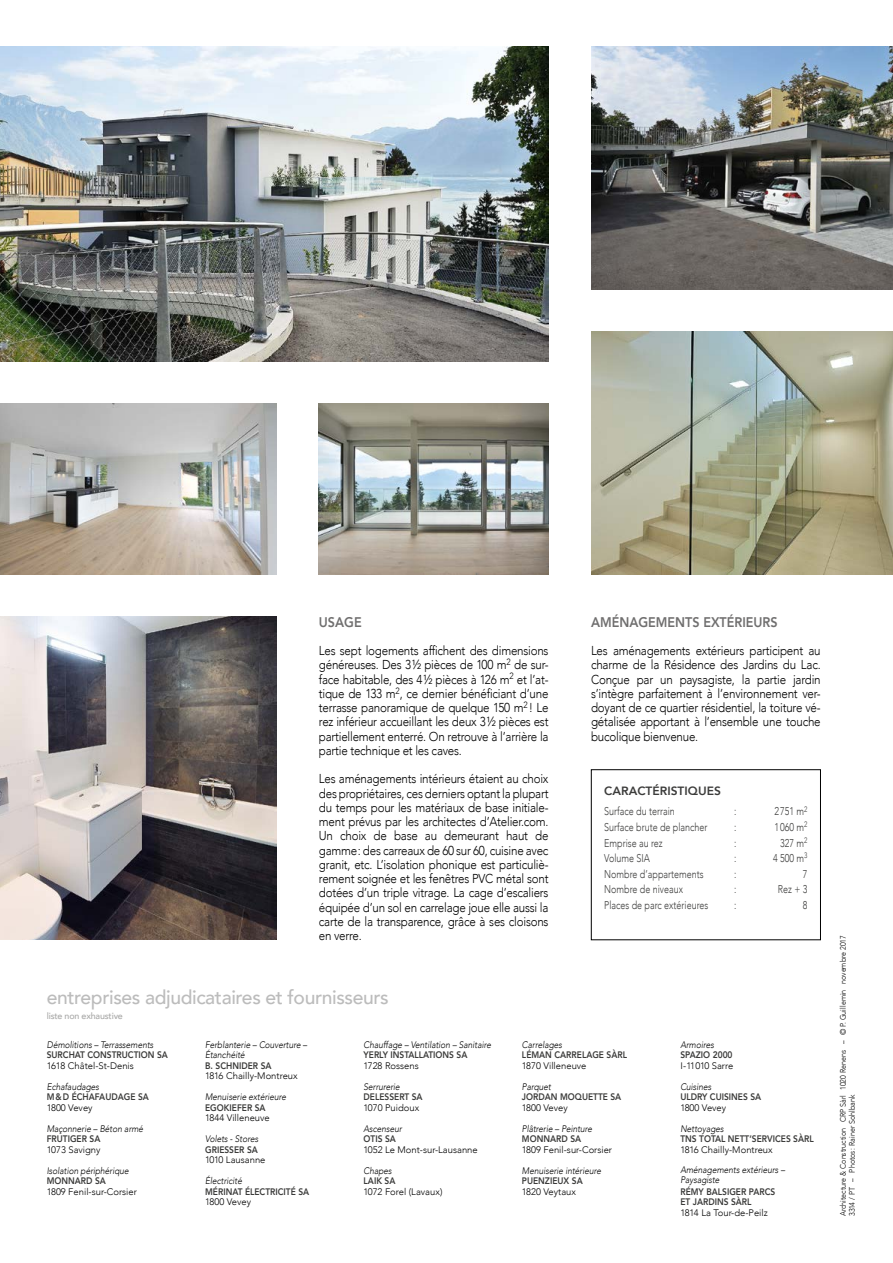
<style>
.page{position:relative;width:893px;height:1263px;background:#fff}
.page>*{position:absolute;margin:0;border:0;box-sizing:border-box;transform-origin:0 0}
.t1{font:500 19.5px "Avenir";letter-spacing:-.02em;color:#bcbcbc}
.t2{font:800 13.95px "Avenir";color:#706f6f;scale:.9 1}
.t3{font:300 12.9px/14.2px "Avenir";letter-spacing:-.02em;color:#000;text-align:justify;scale:.9 1}
.t4{font:800 12px "Avenir";color:#3c3c3b}
.t5{font:300 11.25px "Avenir";color:#3c3c3b;scale:.8 1}
.t6{font:italic 300 9.45px/10.5px "Avenir";color:#000;scale:.89 1}
.t7{font:300 9.45px "Avenir";color:#000}
.t8{font:800 9.45px/10.5px "Avenir";color:#3c3c3b;scale:.89 1}
.t9{font:500 9px "Avenir";letter-spacing:-.02em;color:#a8a8a7}
.t10{font:300 7.95px/9px "Avenir";color:#000;scale:.9 1}
</style>
<div class="page">
<img style="left:0;top:617px;width:276px;height:323px">
<img style="left:0;top:47px;width:549px;height:314px">
<img style="left:0;top:404px;width:276px;height:170px">
<img style="left:319px;top:404px;width:230px;height:170px">
<img style="left:591px;top:47px;width:302px;height:242px">
<img style="left:591px;top:332px;width:302px;height:242px">
<div style="left:591px;top:769px;width:230px;height:171px;border:1px solid #000"></div>
<p class="t2" style="left:319px;top:611px;width:49px">USAGE</p>
<p class="t3" style="left:319px;top:644px;width:257px">Les sept logements affichent des dimensions généreuses. Des 3½ pièces de 100 m<sup>2</sup> de sur&shy;face habitable, des 4½ pièces à 126 m<sup>2</sup> et l’at&shy;tique de 133 m<sup>2</sup>, ce dernier bénéficiant d’une terrasse panoramique de quelque 150 m<sup>2</sup>! Le rez inférieur accueillant les deux 3½ pièces est partiellement enterré. On retrouve à l’arrière la partie technique et les caves.</p>
<p class="t3" style="left:319px;top:772px;width:257px">Les aménagements intérieurs étaient au choix des propriétaires, ces derniers optant la plupart du temps pour les matériaux de base initiale&shy;ment prévus par les architectes d’Atelier.com.<br>Un choix de base au demeurant haut de gamme: des carreaux de 60 sur 60, cuisine avec granit, etc. L’isolation phonique est particuliè&shy;rement soignée et les fenêtres PVC métal sont dotées d’un triple vitrage. La cage d’escaliers équipée d’un sol en carrelage joue elle aussi la carte de la transparence, grâce à ses cloisons en verre.</p>
<p class="t2" style="left:591px;top:611px;width:209px">AMÉNAGEMENTS EXTÉRIEURS</p>
<p class="t3" style="left:591px;top:644px;width:257px">Les aménagements extérieurs participent au charme de la Résidence des Jardins du Lac.<br>Conçue par un paysagiste, la partie jardin s’intègre parfaitement à l’environnement ver&shy;doyant de ce quartier résidentiel, la toiture vé&shy;gétalisée apportant à l’ensemble une touche bucolique bienvenue.</p>
<p class="t4" style="left:604px;top:782px;width:118px">CARACTÉRISTIQUES</p>
<p class="t5" style="left:604px;top:805px;width:90px">Surface du terrain</p>
<p class="t5" style="left:734px;top:805px;width:4px">:</p>
<p class="t5" style="left:774px;top:805px;width:43px">2751 m<sup>2</sup></p>
<p class="t5" style="left:604px;top:820px;width:131px">Surface brute de plancher</p>
<p class="t5" style="left:734px;top:820px;width:4px">:</p>
<p class="t5" style="left:774px;top:820px;width:43px">1060 m<sup>2</sup></p>
<p class="t5" style="left:604px;top:836px;width:75px">Emprise au rez</p>
<p class="t5" style="left:734px;top:836px;width:4px">:</p>
<p class="t5" style="left:780px;top:836px;width:36px">327 m<sup>2</sup></p>
<p class="t5" style="left:604px;top:852px;width:59px">Volume SIA</p>
<p class="t5" style="left:734px;top:852px;width:4px">:</p>
<p class="t5" style="left:773px;top:852px;width:44px">4 500 m<sup>3</sup></p>
<p class="t5" style="left:604px;top:867px;width:126px">Nombre d’appartements</p>
<p class="t5" style="left:734px;top:867px;width:4px">:</p>
<p class="t5" style="left:803px;top:867px;width:7px">7</p>
<p class="t5" style="left:604px;top:883px;width:100px">Nombre de niveaux</p>
<p class="t5" style="left:734px;top:883px;width:4px">:</p>
<p class="t5" style="left:778px;top:883px;width:38px">Rez + 3</p>
<p class="t5" style="left:604px;top:898px;width:132px">Places de parc extérieures</p>
<p class="t5" style="left:734px;top:898px;width:4px">:</p>
<p class="t5" style="left:803px;top:898px;width:7px">8</p>
<h1 class="t1" style="left:47px;top:980px;width:344px">entreprises adjudicataires et fournisseurs</h1>
<p class="t9" style="left:47px;top:1007px;width:78px">liste non exhaustive</p>
<p class="t6" style="left:364px;top:1039px;width:145px">Chauffage – Ventilation – Sanitaire</p>
<p class="t8" style="left:364px;top:1050px;width:118px">YERLY INSTALLATIONS SA</p>
<p class="t7" style="left:364px;top:1060px;width:57px">1728 Rossens</p>
<p class="t6" style="left:364px;top:1081px;width:42px">Serrurerie</p>
<p class="t8" style="left:364px;top:1092px;width:68px">DELESSERT SA</p>
<p class="t7" style="left:364px;top:1102px;width:57px">1070 Puidoux</p>
<p class="t6" style="left:364px;top:1123px;width:45px">Ascenseur</p>
<p class="t8" style="left:364px;top:1134px;width:38px">OTIS SA</p>
<p class="t7" style="left:364px;top:1144px;width:116px">1052 Le Mont-sur-Lausanne</p>
<p class="t6" style="left:364px;top:1165px;width:33px">Chapes</p>
<p class="t8" style="left:364px;top:1176px;width:37px">LAIK SA</p>
<p class="t7" style="left:364px;top:1186px;width:80px">1072 Forel (Lavaux)</p>
<p class="t6" style="left:47px;top:1039px;width:121px">Démolitions – Terrassements</p>
<p class="t8" style="left:47px;top:1050px;width:138px">SURCHAT CONSTRUCTION SA</p>
<p class="t7" style="left:47px;top:1060px;width:89px">1618 Châtel-St-Denis</p>
<p class="t6" style="left:47px;top:1081px;width:60px">Echafaudages</p>
<p class="t8" style="left:47px;top:1092px;width:116px">M&amp;D ÉCHAFAUDAGE SA</p>
<p class="t7" style="left:47px;top:1102px;width:47px">1800 Vevey</p>
<p class="t6" style="left:47px;top:1123px;width:110px">Maçonnerie – Béton armé</p>
<p class="t8" style="left:47px;top:1134px;width:62px">FRUTIGER SA</p>
<p class="t7" style="left:47px;top:1144px;width:55px">1073 Savigny</p>
<p class="t6" style="left:47px;top:1165px;width:94px">Isolation périphérique</p>
<p class="t8" style="left:47px;top:1176px;width:68px">MONNARD SA</p>
<p class="t7" style="left:47px;top:1186px;width:92px">1809 Fenil-sur-Corsier</p>
<p class="t6" style="left:205px;top:1039px;width:116px">Ferblanterie – Couverture –<br>Étanchéité</p>
<p class="t8" style="left:205px;top:1060px;width:76px">B. SCHNIDER SA</p>
<p class="t7" style="left:205px;top:1070px;width:94px">1816 Chailly-Montreux</p>
<p class="t6" style="left:205px;top:1092px;width:93px">Menuiserie extérieure</p>
<p class="t8" style="left:205px;top:1102px;width:69px">EGOKIEFER SA</p>
<p class="t7" style="left:205px;top:1112px;width:66px">1844 Villeneuve</p>
<p class="t6" style="left:205px;top:1134px;width:61px">Volets - Stores</p>
<p class="t8" style="left:205px;top:1144px;width:61px">GRIESSER SA</p>
<p class="t7" style="left:205px;top:1154px;width:62px">1010 Lausanne</p>
<p class="t6" style="left:205px;top:1176px;width:43px">Électricité</p>
<p class="t8" style="left:205px;top:1186px;width:118px">MÉRINAT ÉLECTRICITÉ SA</p>
<p class="t7" style="left:205px;top:1196px;width:47px">1800 Vevey</p>
<p class="t6" style="left:522px;top:1039px;width:47px">Carrelages</p>
<p class="t8" style="left:522px;top:1050px;width:120px">LÉMAN CARRELAGE SÀRL</p>
<p class="t7" style="left:522px;top:1060px;width:66px">1870 Villeneuve</p>
<p class="t6" style="left:522px;top:1081px;width:34px">Parquet</p>
<p class="t8" style="left:522px;top:1092px;width:113px">JORDAN MOQUETTE SA</p>
<p class="t7" style="left:522px;top:1102px;width:47px">1800 Vevey</p>
<p class="t6" style="left:522px;top:1123px;width:81px">Plâtrerie – Peinture</p>
<p class="t8" style="left:522px;top:1134px;width:68px">MONNARD SA</p>
<p class="t7" style="left:522px;top:1144px;width:92px">1809 Fenil-sur-Corsier</p>
<p class="t6" style="left:522px;top:1165px;width:90px">Menuiserie intérieure</p>
<p class="t8" style="left:522px;top:1176px;width:70px">PUENZIEUX SA</p>
<p class="t7" style="left:522px;top:1186px;width:56px">1820 Veytaux</p>
<p class="t6" style="left:680px;top:1039px;width:39px">Armoires</p>
<p class="t8" style="left:680px;top:1050px;width:60px">SPAZIO 2000</p>
<p class="t7" style="left:680px;top:1060px;width:54px">I-11010 Sarre</p>
<p class="t6" style="left:680px;top:1081px;width:36px">Cuisines</p>
<p class="t8" style="left:680px;top:1092px;width:92px">ULDRY CUISINES SA</p>
<p class="t7" style="left:680px;top:1102px;width:47px">1800 Vevey</p>
<p class="t6" style="left:680px;top:1123px;width:50px">Nettoyages</p>
<p class="t8" style="left:680px;top:1134px;width:151px">TNS TOTAL NETT’SERVICES SÀRL</p>
<p class="t7" style="left:680px;top:1144px;width:94px">1816 Chailly-Montreux</p>
<p class="t6" style="left:680px;top:1165px;width:119px;line-height:10.1px">Aménagements extérieurs –<br>Paysagiste</p>
<p class="t8" style="left:680px;top:1186px;width:108px">RÉMY BALSIGER PARCS<br>ET JARDINS SÀRL</p>
<p class="t7" style="left:680px;top:1207px;width:89px">1814 La Tour-de-Peilz</p>
<p class="t10" style="left:838px;top:1216px;width:313px;rotate:-90deg">Architecture &amp; Construction CRP Sàrl 1020 Renens – © P. Guillemin novembre 2017<br>3314 / PT – Photos: Rainer Sohlbank</p>
</div>
